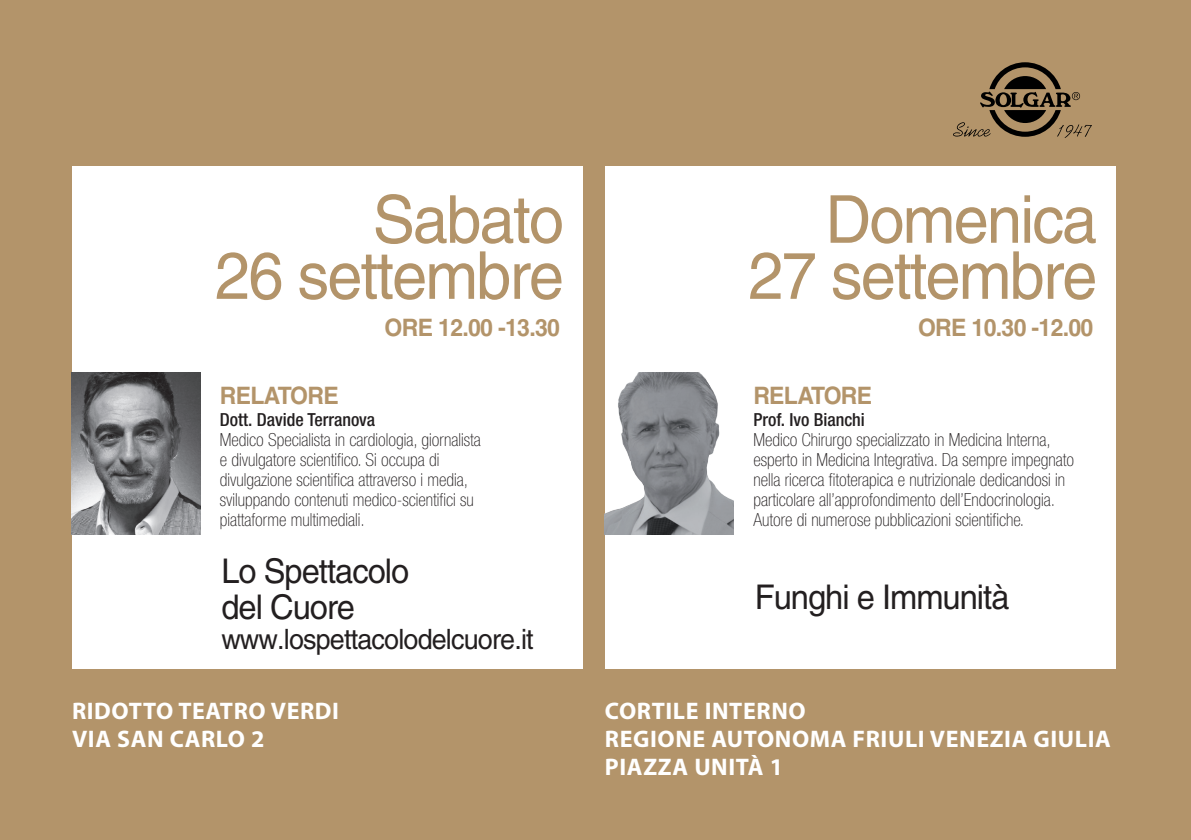
<style>
.page{position:relative;width:1191px;height:840px;background:#fff}
.page>*{position:absolute;margin:0;border:0;box-sizing:border-box;transform-origin:0 0}
.t1{font:66px "Helvetica";letter-spacing:-.03em;color:#b3946a;scale:.96 1}
.t2{font:34px "Helvetica";letter-spacing:-.03em;color:#231f20;scale:.96 1}
.t3{font:28px "Helvetica";letter-spacing:-.03em;color:#231f20;scale:.96 1}
.t4{font:700 24px "Myriad Pro";letter-spacing:.025em;color:#fff}
.t5{font:700 24px "Helvetica";letter-spacing:-.03em;color:#b3946a;scale:.96 1}
.t6{font:100 condensed 18px/20px "Helvetica Neue LT Std";color:#231f20}
.t7{font:500 condensed 18px "Helvetica Neue LT Std";color:#231f20}
</style>
<div class="page">
<div style="left:0;top:0;width:1191px;height:839px;background:#b3946a"></div>
<svg style="left:953px;top:62px;width:139px;height:76px"></svg>
<div style="left:72px;top:166px;width:511px;height:502px;background:#fff"></div>
<div style="left:605px;top:166px;width:511px;height:502px;background:#fff"></div>
<img style="left:71px;top:372px;width:129px;height:162px">
<img style="left:604px;top:372px;width:130px;height:162px">
<p class="t1" style="left:373px;top:181px;width:201px">Sabato</p>
<p class="t1" style="left:215px;top:237px;width:365px">26 settembre</p>
<p class="t1" style="left:825px;top:181px;width:285px">Domenica</p>
<p class="t1" style="left:748px;top:237px;width:365px">27 settembre</p>
<p class="t5" style="left:385px;top:313px;width:184px">ORE 12.00 -13.30</p>
<p class="t5" style="left:918px;top:313px;width:184px">ORE 10.30 -12.00</p>
<p class="t5" style="left:220px;top:381px;width:125px">RELATORE</p>
<p class="t7" style="left:220px;top:408px;width:157px">Dott. Davide Terranova</p>
<p class="t6" style="left:220px;top:429px;width:262px">Medico Specialista in cardiologia, giornalista e divulgatore scientifico. Si occupa di divulgazione scientifica attraverso i media, sviluppando contenuti medico-scientifici su piattaforme multimediali.</p>
<p class="t2" style="left:221px;top:550px;width:197px">Lo Spettacolo</p>
<p class="t2" style="left:221px;top:586px;width:141px">del Cuore</p>
<p class="t3" style="left:221px;top:622px;width:327px">www.lospettacolodelcuore.it</p>
<p class="t4" style="left:72px;top:697px;width:268px">RIDOTTO TEATRO VERDI</p>
<p class="t4" style="left:72px;top:725px;width:194px">VIA SAN CARLO 2</p>
<p class="t5" style="left:753px;top:381px;width:125px">RELATORE</p>
<p class="t7" style="left:753px;top:408px;width:113px">Prof. Ivo Bianchi</p>
<p class="t6" style="left:753px;top:429px;width:322px">Medico Chirurgo specializzato in Medicina Interna, esperto in Medicina Integrativa. Da sempre impegnato nella ricerca fitoterapica e nutrizionale dedicandosi in particolare all’approfondimento dell’Endocrinologia.</p>
<p class="t6" style="left:753px;top:509px;width:272px">Autore di numerose pubblicazioni scientifiche.</p>
<p class="t2" style="left:754px;top:577px;width:267px">Funghi e Immunità</p>
<p class="t4" style="left:605px;top:697px;width:202px">CORTILE INTERNO</p>
<p class="t4" style="left:605px;top:725px;width:507px">REGIONE AUTONOMA FRIULI VENEZIA GIULIA</p>
<p class="t4" style="left:605px;top:753px;width:180px">PIAZZA UNITÀ 1</p>
</div>
